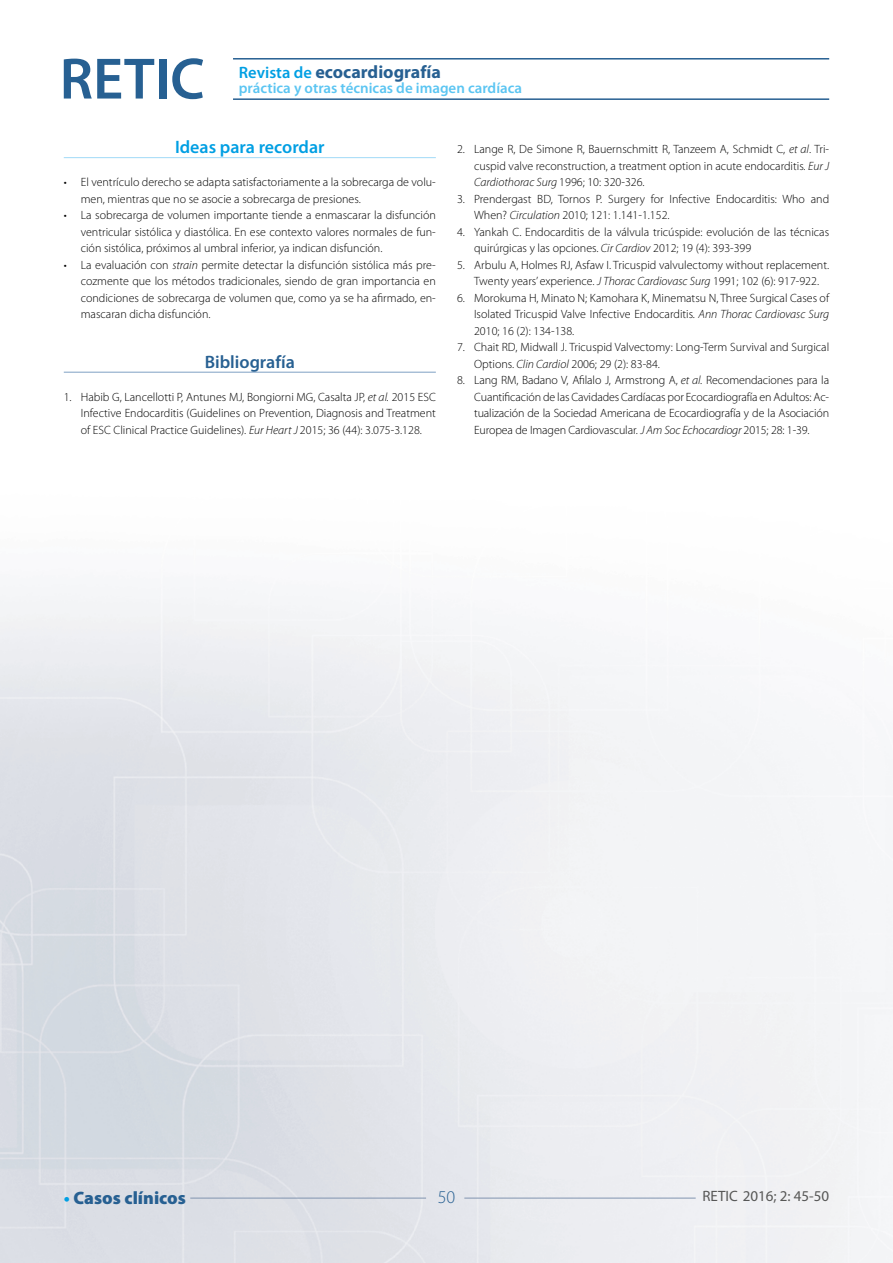
<style>
.page{position:relative;width:893px;height:1263px;background:#fff}
.page>*{position:absolute;margin:0;border:0;box-sizing:border-box;transform-origin:0 0}
.t1{font:700 18px "Myriad Pro";color:#276092}
.t2{font:600 18px "Myriad Pro";color:#009fe3}
.t3{font:900 18px "Myriad Pro";color:#276092}
.t4{font:600 18px "Myriad Pro";color:#276092}
.t5{font:300 18px "Myriad Pro";color:#276092}
.t6{font:600 15px "Myriad Pro";color:#5bc5f2}
.t7{font:15px "Myriad Pro";color:#575756}
.t8{font:300 12px/16.5px "Myriad Pro";color:#000;text-align:justify}
.s1{font-weight:600;font-size:16.5px;color:#009fe3}
.s2{font-style:italic}
.s3{font-weight:700;color:#009fe3}
.s4{font-style:inherit}
</style>
<div class="page">
<img style="left:0;top:58px;width:893px;height:1205px">
<hr style="left:233px;top:58px;width:596px;height:2px;background:#276092">
<hr style="left:233px;top:98px;width:596px;height:2px;background:#276092">
<hr style="left:190px;top:1198px;width:236px;height:1px;background:#8194b0">
<hr style="left:464px;top:1198px;width:232px;height:1px;background:#8194b0">
<svg style="left:64px;top:59px;width:90px;height:40px"></svg>
<div style="left:159px;top:59px;width:7px;height:40px;background:#276092"></div>
<svg style="left:172px;top:58px;width:31px;height:41px"></svg>
<hr style="left:64px;top:157px;width:372px;height:1px;background:#a1daf8">
<hr style="left:64px;top:372px;width:372px;height:1px;background:#7ea0c4">
<h1 class="t1" style="left:239px;top:60px;width:204px"><span class="s1">Revista de</span> ecocardiografía</h1>
<p class="t6" style="left:239px;top:78px;width:285px">práctica y otras técnicas de imagen cardíaca</p>
<h1 class="t2" style="left:175px;top:136px;width:151px">Ideas para recordar</h1>
<p class="t8" style="left:81px;top:174px;width:357px;text-indent:-17px">• El ventrículo derecho se adapta satisfactoriamente a la sobrecarga de volu&shy;men, mientras que no se asocie a sobrecarga de presiones.</p>
<p class="t8" style="left:81px;top:207px;width:357px;text-indent:-17px">• La sobrecarga de volumen importante tiende a enmascarar la disfunción ventricular sistólica y diastólica. En ese contexto valores normales de fun&shy;ción sistólica, próximos al umbral inferior, ya indican disfunción.</p>
<p class="t8" style="left:81px;top:256px;width:357px;text-indent:-17px">• La evaluación con <span class="s2">strain</span> permite detectar la disfunción sistólica más pre&shy;cozmente que los métodos tradicionales, siendo de gran importancia en condiciones de sobrecarga de volumen que, como ya se ha afirmado, en&shy;mascaran dicha disfunción.</p>
<h1 class="t4" style="left:205px;top:350px;width:92px">Bibliografía</h1>
<p class="t8" style="left:81px;top:388px;width:357px;text-indent:-17px">1. Habib G, Lancellotti P, Antunes MJ, Bongiorni MG, Casalta JP, <span class="s2">et al.</span> 2015 ESC Infective Endocarditis (Guidelines on Prevention, Diagnosis and Treatment of ESC Clinical Practice Guidelines). <span class="s2">Eur Heart J</span> 2015; 36 (44): 3.075-3.128.</p>
<p class="t8" style="left:474px;top:141px;width:357px;text-indent:-17px">2. Lange R, De Simone R, Bauernschmitt R, Tanzeem A, Schmidt C, <span class="s2">et al</span>. Tri&shy;cuspid valve reconstruction, a treatment option in acute endocarditis<span class="s2">. Eur J Cardiothorac Surg</span> 1996; 10: 320-326.</p>
<p class="t8" style="left:474px;top:190px;width:357px;text-indent:-17px">3. Prendergast BD, Tornos P. Surgery for Infective Endocarditis: Who and<br>When? <span class="s2">Circulation</span> 2010; 121: 1.141-1.152.</p>
<p class="t8" style="left:474px;top:223px;width:357px;text-indent:-17px">4. Yankah C. Endocarditis de la válvula tricúspide: evolución de las técnicas quirúrgicas y las opciones. <span class="s2">Cir Cardiov</span> 2012; 19 (4): 393-399</p>
<p class="t8" style="left:457px;top:256px;width:374px;text-align:center">5. Arbulu A, Holmes RJ, Asfaw I. Tricuspid valvulectomy without replacement.<br>Twenty years’ experience. <span class="s2">J Thorac Cardiovasc Surg</span> 1991; 102 (6): 917-922.</p>
<p class="t8" style="left:474px;top:289px;width:357px;text-indent:-17px">6. Morokuma H, Minato N; Kamohara K, Minematsu N, Three Surgical Cases of Isolated Tricuspid Valve Infective Endocarditis<span class="s2">. Ann Thorac Cardiovasc Surg </span>2010; 16 (2): 134-138.</p>
<p class="t8" style="left:474px;top:339px;width:357px;text-indent:-17px">7. Chait RD, Midwall J. Tricuspid Valvectomy: Long-Term Survival and Surgical<br>Options. <span class="s2">Clin Cardiol</span> 2006; 29 (2): 83-84.</p>
<p class="t8" style="left:474px;top:372px;width:357px;text-indent:-17px">8. Lang RM, Badano V, Afilalo J, Armstrong A, <span class="s2">et al.</span> Recomendaciones para la Cuantificación de las Cavidades Cardíacas por Ecocardiografía en Adultos: Ac&shy;tualización de la Sociedad Americana de Ecocardiografía y de la Asociación Europea de Imagen Cardiovascular. <span class="s2">J Am Soc Echocardiogr</span> 2015; 28: 1-39.</p>
<h1 class="t5" style="left:438px;top:1186px;width:19px">50</h1>
<h1 class="t3" style="left:64px;top:1186px;width:124px"><span class="s3">•</span> <span class="s4">C</span>asos clínicos</h1>
<p class="t7" style="left:702px;top:1187px;width:128px">RETIC 2016; 2: 45-50</p>
</div>
